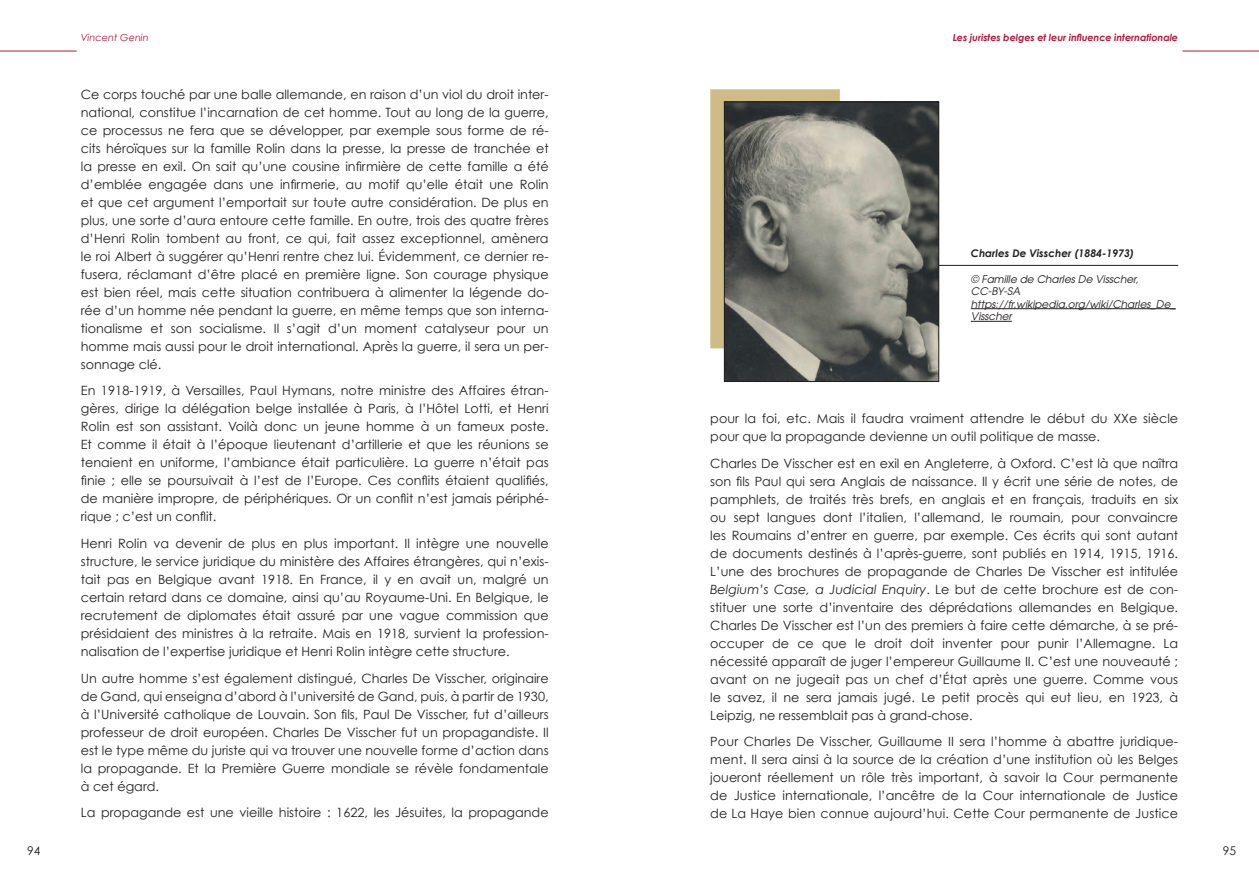
<style>
.page{position:relative;width:1259px;height:893px;background:#fff}
.page>*{position:absolute;margin:0;border:0;box-sizing:border-box;transform-origin:0 0}
.t1{font:12.75px/18px "Century Gothic";color:#231f20;text-align:justify}
.t2{font:12px "Century Gothic";color:#231f20}
.t3{font:italic 10.5px/12.6px "Avant Garde";color:#231f20}
.t4{font:italic 700 10.5px "Century Gothic";color:#231f20}
.t5{font:italic 700 9.75px "Century Gothic";letter-spacing:-.01em;color:#af1b3e}
.t6{font:italic 9.75px "Century Gothic";color:#af1b3e}
.s1{font-style:italic}
</style>
<div class="page">
<hr style="left:922px;top:265px;width:256px;height:1px;background:#231f20">
<hr style="left:971px;top:308px;width:204px;height:1px;background:#231f20">
<hr style="left:971px;top:321px;width:40px;height:1px;background:#231f20">
<svg style="left:710px;top:89px;width:130px;height:259px;background:#cbb886"></svg>
<img style="left:726px;top:104px;width:211px;height:276px">
<div style="left:724px;top:102px;width:215px;height:280px;border:1px solid #231f20"></div>
<hr style="left:1182px;top:51px;width:77px;height:1px;background:#af1b3e">
<hr style="left:0;top:51px;width:77px;height:1px;background:#af1b3e">
<p class="t6" style="left:81px;top:32px;width:70px">Vincent Genin</p>
<p class="t5" style="left:952px;top:32px;width:227px">Les juristes belges et leur influence internationale</p>
<p class="t1" style="left:81px;top:85px;width:469px">Ce corps touché par une balle allemande, en raison d’un viol du droit inter&shy;national, constitue l’incarnation de cet homme. Tout au long de la guerre, ce processus ne fera que se développer, par exemple sous forme de ré&shy;cits héroïques sur la famille Rolin dans la presse, la presse de tranchée et la presse en exil. On sait qu’une cousine infirmière de cette famille a été d’emblée engagée dans une infirmerie, au motif qu’elle était une Rolin et que cet argument l’emportait sur toute autre considération. De plus en plus, une sorte d’aura entoure cette famille. En outre, trois des quatre frères d’Henri Rolin tombent au front, ce qui, fait assez exceptionnel, amènera le roi Albert à suggérer qu’Henri rentre chez lui. Évidemment, ce dernier re&shy;fusera, réclamant d’être placé en première ligne. Son courage physique est bien réel, mais cette situation contribuera à alimenter la légende do&shy;rée d’un homme née pendant la guerre, en même temps que son interna&shy;tionalisme et son socialisme. Il s’agit d’un moment catalyseur pour un homme mais aussi pour le droit international. Après la guerre, il sera un per&shy;sonnage clé.</p>
<p class="t1" style="left:81px;top:382px;width:469px">En 1918-1919, à Versailles, Paul Hymans, notre ministre des Affaires étran&shy;gères, dirige la délégation belge installée à Paris, à l’Hôtel Lotti, et Henri Rolin est son assistant. Voilà donc un jeune homme à un fameux poste.<br>Et comme il était à l’époque lieutenant d’artillerie et que les réunions se tenaient en uniforme, l’ambiance était particulière. La guerre n’était pas finie ; elle se poursuivait à l’est de l’Europe. Ces conflits étaient qualifiés, de manière impropre, de périphériques. Or un conflit n’est jamais périphé&shy;rique ; c’est un conflit.</p>
<p class="t1" style="left:81px;top:534px;width:469px">Henri Rolin va devenir de plus en plus important. Il intègre une nouvelle structure, le service juridique du ministère des Affaires étrangères, qui n’exis&shy;tait pas en Belgique avant 1918. En France, il y en avait un, malgré un certain retard dans ce domaine, ainsi qu’au Royaume-Uni. En Belgique, le recrutement de diplomates était assuré par une vague commission que présidaient des ministres à la retraite. Mais en 1918, survient la profession&shy;nalisation de l’expertise juridique et Henri Rolin intègre cette structure.</p>
<p class="t1" style="left:81px;top:669px;width:469px">Un autre homme s’est également distingué, Charles De Visscher, originaire de Gand, qui enseigna d’abord à l’université de Gand, puis, à partir de 1930, à l’Université catholique de Louvain. Son fils, Paul De Visscher, fut d’ailleurs professeur de droit européen. Charles De Visscher fut un propagandiste. Il est le type même du juriste qui va trouver une nouvelle forme d’action dans la propagande. Et la Première Guerre mondiale se révèle fondamentale à cet égard.</p>
<p class="t1" style="left:81px;top:803px;width:469px">La propagande est une vieille histoire : 1622, les Jésuites, la propagande</p>
<p class="t4" style="left:971px;top:247px;width:165px">Charles De Visscher (1884-1973)</p>
<p class="t3" style="left:971px;top:272px;width:169px">© Famille de Charles De Visscher,<br>CC-BY-SA</p>
<p class="t3" style="left:971px;top:297px;width:206px">https://fr.wikipedia.org/wiki/Charles_De_<br>Visscher</p>
<p class="t1" style="left:710px;top:409px;width:469px">pour la foi, etc. Mais il faudra vraiment attendre le début du XXe siècle pour que la propagande devienne un outil politique de masse.</p>
<p class="t1" style="left:710px;top:454px;width:469px">Charles De Visscher est en exil en Angleterre, à Oxford. C’est là que naîtra son fils Paul qui sera Anglais de naissance. Il y écrit une série de notes, de pamphlets, de traités très brefs, en anglais et en français, traduits en six ou sept langues dont l’italien, l’allemand, le roumain, pour convaincre les Roumains d’entrer en guerre, par exemple. Ces écrits qui sont autant de documents destinés à l’après-guerre, sont publiés en 1914, 1915, 1916.<br>L’une des brochures de propagande de Charles De Visscher est intitulée <span class="s1">Belgium’s Case, a Judicial Enquiry</span>. Le but de cette brochure est de con&shy;stituer une sorte d’inventaire des déprédations allemandes en Belgique.<br>Charles De Visscher est l’un des premiers à faire cette démarche, à se pré&shy;occuper de ce que le droit doit inventer pour punir l’Allemagne. La nécessité apparaît de juger l’empereur Guillaume II. C’est une nouveauté ; avant on ne jugeait pas un chef d’État après une guerre. Comme vous le savez, il ne sera jamais jugé. Le petit procès qui eut lieu, en 1923, à Leipzig, ne ressemblait pas à grand-chose.</p>
<p class="t1" style="left:710px;top:732px;width:469px">Pour Charles De Visscher, Guillaume II sera l’homme à abattre juridique&shy;ment. Il sera ainsi à la source de la création d’une institution où les Belges joueront réellement un rôle très important, à savoir la Cour permanente de Justice internationale, l’ancêtre de la Cour internationale de Justice de La Haye bien connue aujourd’hui. Cette Cour permanente de Justice</p>
<p class="t2" style="left:27px;top:843px;width:15px">94</p>
<p class="t2" style="left:1222px;top:843px;width:15px">95</p>
</div>
